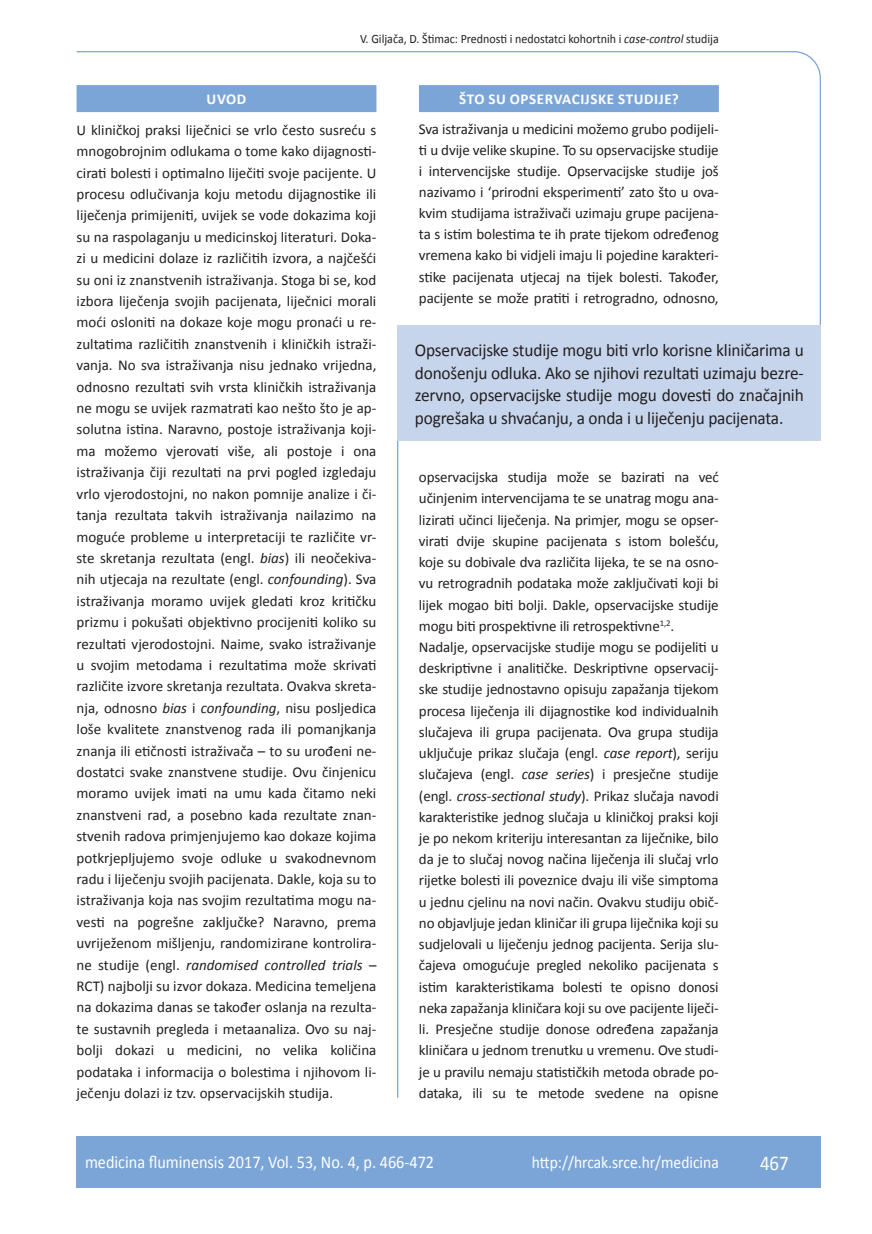
<style>
.page{position:relative;width:872px;height:1234px;background:#fff}
.page>*{position:absolute;margin:0;border:0;box-sizing:border-box;transform-origin:0 0}
.t1{font:21px "Calibri";color:#fff;scale:.9 1}
.t2{font:18px/22.5px "Calibri";letter-spacing:-.01em;color:#231f20;text-align:justify;scale:.96 1}
.t3{font:18px "Calibri";color:#fff;scale:.9 1}
.t4{font:17.25px "Calibri";color:#fff;scale:.9 1}
.t5{font:15px/21.5px "Calibri";letter-spacing:-.01em;color:#231f20;text-align:justify}
.t6{font:700 15px "Calibri";letter-spacing:.04em;color:#fff}
.t7{font:12.75px "Calibri";color:#231f20;scale:.94 1}
.s1{font-style:italic}
</style>
<div class="page">
<svg style="left:76px;top:51px;width:745px;height:275px"></svg>
<hr style="left:397px;top:439px;width:1px;height:658px;background:#7ca5d7">
<div style="left:77px;top:1135px;width:744px;height:51px;background:#7ca5d7"></div>
<div style="left:77px;top:85px;width:299px;height:27px;background:#7ca5d7"></div>
<div style="left:419px;top:85px;width:300px;height:27px;background:#7ca5d7"></div>
<div style="left:398px;top:325px;width:423px;height:116px;background:#c6d5ec"></div>
<p class="t7" style="left:360px;top:30px;width:383px">V. Giljača, D. Štimac: Prednosti i nedostatci kohortnih i <span class="s1">case-control</span> studija</p>
<p class="t6" style="left:207px;top:90px;width:41px">UVOD</p>
<p class="t5" style="left:77px;top:118px;width:301px">U kliničkoj praksi liječnici se vrlo često susreću s mnogobrojnim odlukama o tome kako dijagnosti&shy;cirati bolesti i optimalno liječiti svoje pacijente. U procesu odlučivanja koju metodu dijagnostike ili liječenja primijeniti, uvijek se vode dokazima koji su na raspolaganju u medicinskoj literaturi. Doka&shy;zi u medicini dolaze iz različitih izvora, a najčešći su oni iz znanstvenih istraživanja. Stoga bi se, kod izbora liječenja svojih pacijenata, liječnici morali moći osloniti na dokaze koje mogu pronaći u re&shy;zultatima različitih znanstvenih i kliničkih istraži&shy;vanja. No sva istraživanja nisu jednako vrijedna, odnosno rezultati svih vrsta kliničkih istraživanja ne mogu se uvijek razmatrati kao nešto što je ap&shy;solutna istina. Naravno, postoje istraživanja koji&shy;ma možemo vjerovati više, ali postoje i ona istraživanja čiji rezultati na prvi pogled izgledaju vrlo vjerodostojni, no nakon pomnije analize i či&shy;tanja rezultata takvih istraživanja nailazimo na moguće probleme u interpretaciji te različite vr&shy;ste skretanja rezultata (engl. <span class="s1">bias</span>) ili neočekiva&shy;nih utjecaja na rezultate (engl. <span class="s1">confounding</span>). Sva istraživanja moramo uvijek gledati kroz kritičku prizmu i pokušati objektivno procijeniti koliko su rezultati vjerodostojni. Naime, svako istraživanje u svojim metodama i rezultatima može skrivati različite izvore skretanja rezultata. Ovakva skreta&shy;nja, odnosno <span class="s1">bias</span> i <span class="s1">confounding</span>, nisu posljedica loše kvalitete znanstvenog rada ili pomanjkanja znanja ili etičnosti istraživača – to su urođeni ne&shy;dostatci svake znanstvene studije. Ovu činjenicu moramo uvijek imati na umu kada čitamo neki znanstveni rad, a posebno kada rezultate znan&shy;stvenih radova primjenjujemo kao dokaze kojima potkrjepljujemo svoje odluke u svakodnevnom radu i liječenju svojih pacijenata. Dakle, koja su to istraživanja koja nas svojim rezultatima mogu na&shy;vesti na pogrešne zaključke? Naravno, prema uvriježenom mišljenju, randomizirane kontrolira&shy;ne studije (engl. <span class="s1">randomised controlled trials</span> – RCT) najbolji su izvor dokaza. Medicina temeljena na dokazima danas se također oslanja na rezulta&shy;te sustavnih pregleda i metaanaliza. Ovo su naj&shy;bolji dokazi u medicini, no velika količina podataka i informacija o bolestima i njihovom li&shy;ječenju dolazi iz tzv. opservacijskih studija.</p>
<p class="t6" style="left:459px;top:90px;width:221px">ŠTO SU OPSERVACIJSKE STUDIJE?</p>
<p class="t5" style="left:419px;top:118px;width:301px;line-height:21px">Sva istraživanja u medicini možemo grubo podijeli&shy;ti u dvije velike skupine. To su opservacijske studije i intervencijske studije. Opservacijske studije još nazivamo i ‘prirodni eksperimenti’ zato što u ova&shy;kvim studijama istraživači uzimaju grupe pacijena&shy;ta s istim bolestima te ih prate tijekom određenog vremena kako bi vidjeli imaju li pojedine karakteri&shy;stike pacijenata utjecaj na tijek bolesti. Također, pacijente se može pratiti i retrogradno, odnosno,</p>
<p class="t2" style="left:415px;top:338px;width:407px">Opservacijske studije mogu biti vrlo korisne kliničarima u donošenju odluka. Ako se njihovi rezultati uzimaju bezre&shy;zervno, opservacijske studije mogu dovesti do značajnih pogrešaka u shvaćanju, a onda i u liječenju pacijenata.</p>
<p class="t5" style="left:419px;top:466px;width:301px;text-align:left">opservacijska studija može se bazirati na već učinjenim intervencijama te se unatrag mogu ana&shy;lizirati učinci liječenja. Na primjer, mogu se opser&shy;virati dvije skupine pacijenata s istom bolešću, koje su dobivale dva različita lijeka, te se na osno&shy;vu retrogradnih podataka može zaključivati koji bi lijek mogao biti bolji. Dakle, opservacijske studije mogu biti prospektivne ili retrospektivne<sup>1,2</sup>.<br>Nadalje, opservacijske studije mogu se podijeliti u deskriptivne i analitičke. Deskriptivne opservacij&shy;ske studije jednostavno opisuju zapažanja tijekom procesa liječenja ili dijagnostike kod individualnih slučajeva ili grupa pacijenata. Ova grupa studija uključuje prikaz slučaja (engl. <span class="s1">case report</span>), seriju slučajeva (engl. <span class="s1">case series</span>) i presječne studije (engl. <span class="s1">cross-sectional study</span>). Prikaz slučaja navodi karakteristike jednog slučaja u kliničkoj praksi koji je po nekom kriteriju interesantan za liječnike, bilo da je to slučaj novog načina liječenja ili slučaj vrlo rijetke bolesti ili poveznice dvaju ili više simptoma u jednu cjelinu na novi način. Ovakvu studiju obič&shy;no objavljuje jedan kliničar ili grupa liječnika koji su sudjelovali u liječenju jednog pacijenta. Serija slu&shy;čajeva omogućuje pregled nekoliko pacijenata s istim karakteristikama bolesti te opisno donosi neka zapažanja kliničara koji su ove pacijente liječi&shy;li. Presječne studije donose određena zapažanja kliničara u jednom trenutku u vremenu. Ove studi&shy;je u pravilu nemaju statističkih metoda obrade po&shy;dataka, ili su te metode svedene na opisne</p>
<p class="t3" style="left:85px;top:1150px;width:389px">medicina fluminensis 2017, Vol. 53, No. 4, p. 466-472</p>
<p class="t4" style="left:532px;top:1151px;width:209px">http://hrcak.srce.hr/medicina</p>
<h1 class="t1" style="left:760px;top:1149px;width:33px">467</h1>
</div>
